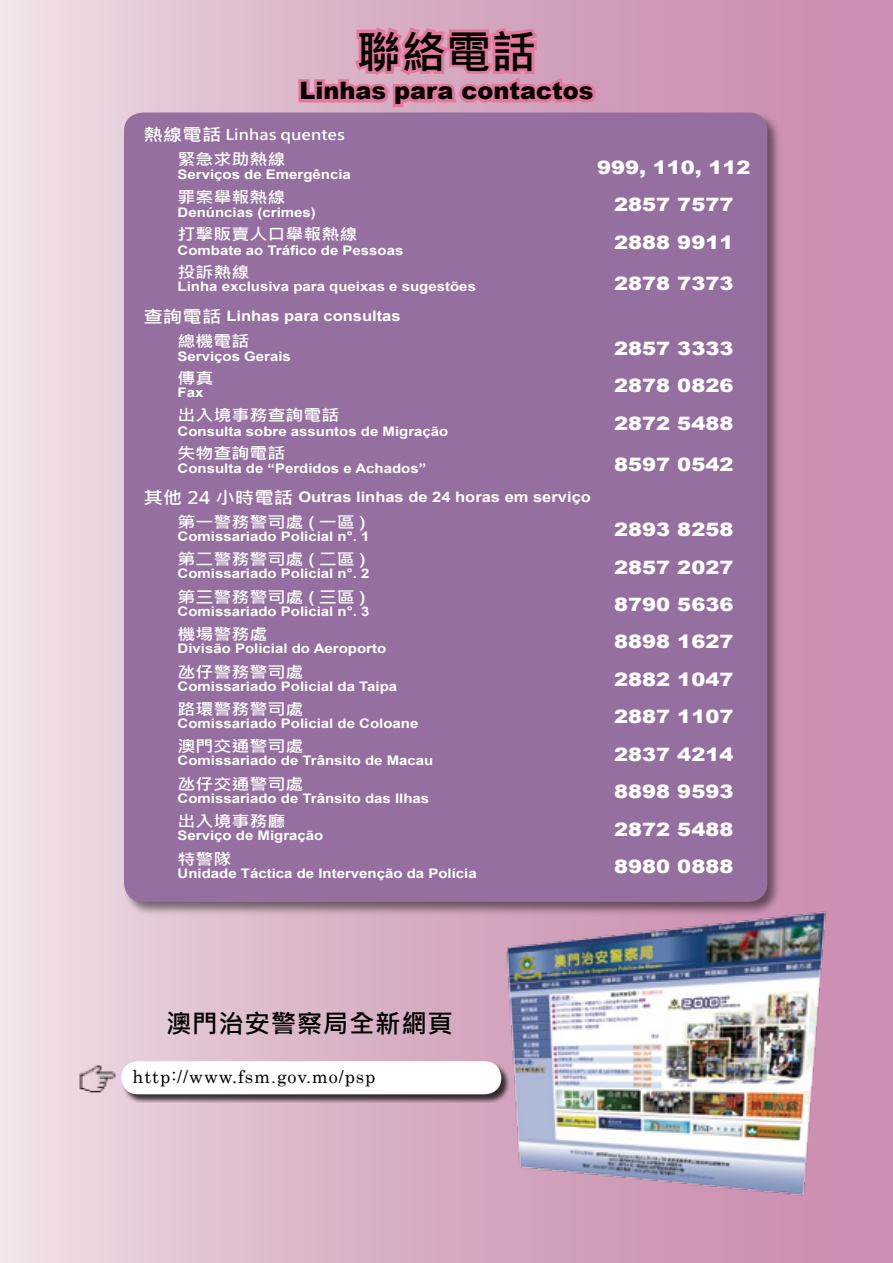
<style>
.page{position:relative;width:893px;height:1263px;background:#fff}
.page>*{position:absolute;margin:0;border:0;box-sizing:border-box;transform-origin:0 0}
.t1{font:700 45px "Microsoft Jheng Hei";color:#000}
.t2{font:700 25.5px "Microsoft Jheng Hei";letter-spacing:.025em;color:#000}
.t3{font:900 24px "Arial";color:#000}
.t4{font:900 18.45px "Arial";color:#fff;scale:1.14 1}
.t5{font:18px "Century";letter-spacing:.05em;color:#000}
.t6{font:700 15.9px "Microsoft Jheng Hei";color:#fff;scale:1.14 1}
.t7{font:700 14.55px "Arial";color:#fff;scale:1.14 1}
.t8{font:700 14.55px "Microsoft Jheng Hei";color:#fff;scale:1.14 1}
.t9{font:700 13.2px "Arial";color:#fff;scale:1.14 1}
.s1{font-size:17.1px}
.s2{font-family:"Microsoft Jheng Hei";font-size:17.1px}
</style>
<div class="page">
<div style="left:0;top:0;width:893px;height:1263px;background:linear-gradient(to right,#ebd9e2,#c684a9)"></div>
<svg style="left:295px;top:23px;width:306px;height:87px;background:#dc92b0"></svg>
<div style="left:122px;top:110px;width:660px;height:806px;background:#000;opacity:.5"></div>
<div style="left:124px;top:113px;width:643px;height:789px;background:#946fa0;border-radius:19px"></div>
<img style="left:501px;top:910px;width:328px;height:290px">
<div style="left:121px;top:1061px;width:389px;height:42px;background:#000;opacity:.75"></div>
<div style="left:121px;top:1061px;width:380px;height:33px;background:#fff;border-radius:16px"></div>
<img style="left:79px;top:1065px;width:37px;height:27px">
<h1 class="t1" style="left:356px;top:24px;width:182px">聯絡電話</h1>
<h3 class="t3" style="left:300px;top:73px;width:295px">Linhas para contactos</h3>
<p class="t8" style="left:143px;top:126px;width:178px"><span class="s1">熱線電話</span> Linhas quentes</p>
<p class="t6" style="left:177px;top:150px;width:96px">緊急求助熱線</p>
<p class="t9" style="left:177px;top:165px;width:154px">Serviços de Emergência</p>
<h3 class="t4" style="left:597px;top:154px;width:136px">999, 110, 112</h3>
<p class="t6" style="left:177px;top:187px;width:96px">罪案舉報熱線</p>
<p class="t9" style="left:177px;top:203px;width:123px">Denúncias (crimes)</p>
<h3 class="t4" style="left:614px;top:191px;width:106px">2857 7577</h3>
<p class="t6" style="left:177px;top:224px;width:159px">打擊販賣人口舉報熱線</p>
<h3 class="t4" style="left:614px;top:229px;width:106px">2888 9911</h3>
<p class="t9" style="left:177px;top:241px;width:200px">Combate ao Tráfico de Pessoas</p>
<p class="t6" style="left:177px;top:262px;width:65px">投訴熱線</p>
<p class="t9" style="left:177px;top:277px;width:263px">Linha exclusiva para queixas e sugestões</p>
<h3 class="t4" style="left:614px;top:270px;width:106px">2878 7373</h3>
<p class="t7" style="left:143px;top:306px;width:227px"><span class="s2">查詢電話</span> Linhas para consultas</p>
<p class="t6" style="left:177px;top:331px;width:65px">總機電話</p>
<p class="t9" style="left:177px;top:348px;width:101px">Serviços Gerais</p>
<h3 class="t4" style="left:614px;top:335px;width:106px">2857 3333</h3>
<p class="t6" style="left:178px;top:368px;width:33px">傳真</p>
<p class="t9" style="left:177px;top:384px;width:24px">Fax</p>
<h3 class="t4" style="left:614px;top:372px;width:106px">2878 0826</h3>
<p class="t6" style="left:177px;top:406px;width:144px">出入境事務查詢電話</p>
<h3 class="t4" style="left:614px;top:410px;width:106px">2872 5488</h3>
<p class="t9" style="left:177px;top:422px;width:239px">Consulta sobre assuntos de Migração</p>
<p class="t6" style="left:177px;top:443px;width:96px">失物查詢電話</p>
<p class="t9" style="left:177px;top:460px;width:220px">Consulta de “Perdidos e Achados”</p>
<h3 class="t4" style="left:614px;top:451px;width:106px">8597 0542</h3>
<p class="t7" style="left:143px;top:487px;width:394px"><span class="s2">其他 24 小時電話</span> Outras linhas de 24 horas em serviço</p>
<p class="t6" style="left:177px;top:512px;width:167px">第一警務警司處 ( 一區 )</p>
<p class="t9" style="left:177px;top:527px;width:170px">Comissariado Policial n°. 1</p>
<h3 class="t4" style="left:614px;top:516px;width:106px">2893 8258</h3>
<p class="t6" style="left:177px;top:549px;width:167px">第二警務警司處 ( 二區 )</p>
<p class="t9" style="left:177px;top:565px;width:170px">Comissariado Policial n°. 2</p>
<h3 class="t4" style="left:614px;top:554px;width:106px">2857 2027</h3>
<p class="t6" style="left:177px;top:587px;width:167px">第三警務警司處 ( 三區 )</p>
<p class="t9" style="left:177px;top:602px;width:170px">Comissariado Policial n°. 3</p>
<h3 class="t4" style="left:614px;top:591px;width:106px">8790 5636</h3>
<p class="t6" style="left:177px;top:624px;width:80px">機場警務處</p>
<p class="t9" style="left:177px;top:640px;width:185px">Divisão Policial do Aeroporto</p>
<h3 class="t4" style="left:614px;top:628px;width:106px">8898 1627</h3>
<p class="t6" style="left:177px;top:662px;width:112px">氹仔警務警司處</p>
<p class="t9" style="left:177px;top:677px;width:194px">Comissariado Policial da Taipa</p>
<h3 class="t4" style="left:614px;top:666px;width:106px">2882 1047</h3>
<p class="t6" style="left:177px;top:699px;width:112px">路環警務警司處</p>
<p class="t9" style="left:177px;top:715px;width:213px">Comissariado Policial de Coloane</p>
<h3 class="t4" style="left:614px;top:703px;width:106px">2887 1107</h3>
<p class="t6" style="left:177px;top:736px;width:112px">澳門交通警司處</p>
<p class="t9" style="left:177px;top:752px;width:226px">Comissariado de Trânsito de Macau</p>
<h3 class="t4" style="left:614px;top:741px;width:106px">2837 4214</h3>
<p class="t6" style="left:177px;top:774px;width:112px">氹仔交通警司處</p>
<p class="t9" style="left:177px;top:789px;width:222px">Comissariado de Trânsito das Ilhas</p>
<h3 class="t4" style="left:614px;top:778px;width:106px">8898 9593</h3>
<p class="t6" style="left:177px;top:811px;width:96px">出入境事務廳</p>
<p class="t9" style="left:177px;top:827px;width:129px">Serviço de Migração</p>
<h3 class="t4" style="left:614px;top:815px;width:106px">2872 5488</h3>
<p class="t6" style="left:177px;top:849px;width:49px">特警隊</p>
<p class="t9" style="left:177px;top:864px;width:264px">Unidade Táctica de Intervenção da Polícia</p>
<h2 class="t2" style="left:166px;top:1007px;width:288px">澳門治安警察局全新網頁</h2>
<h3 class="t5" style="left:132px;top:1061px;width:244px">http://www.fsm.gov.mo/psp</h3>
<h3 class="t4" style="left:614px;top:853px;width:106px">8980 0888</h3>
</div>
